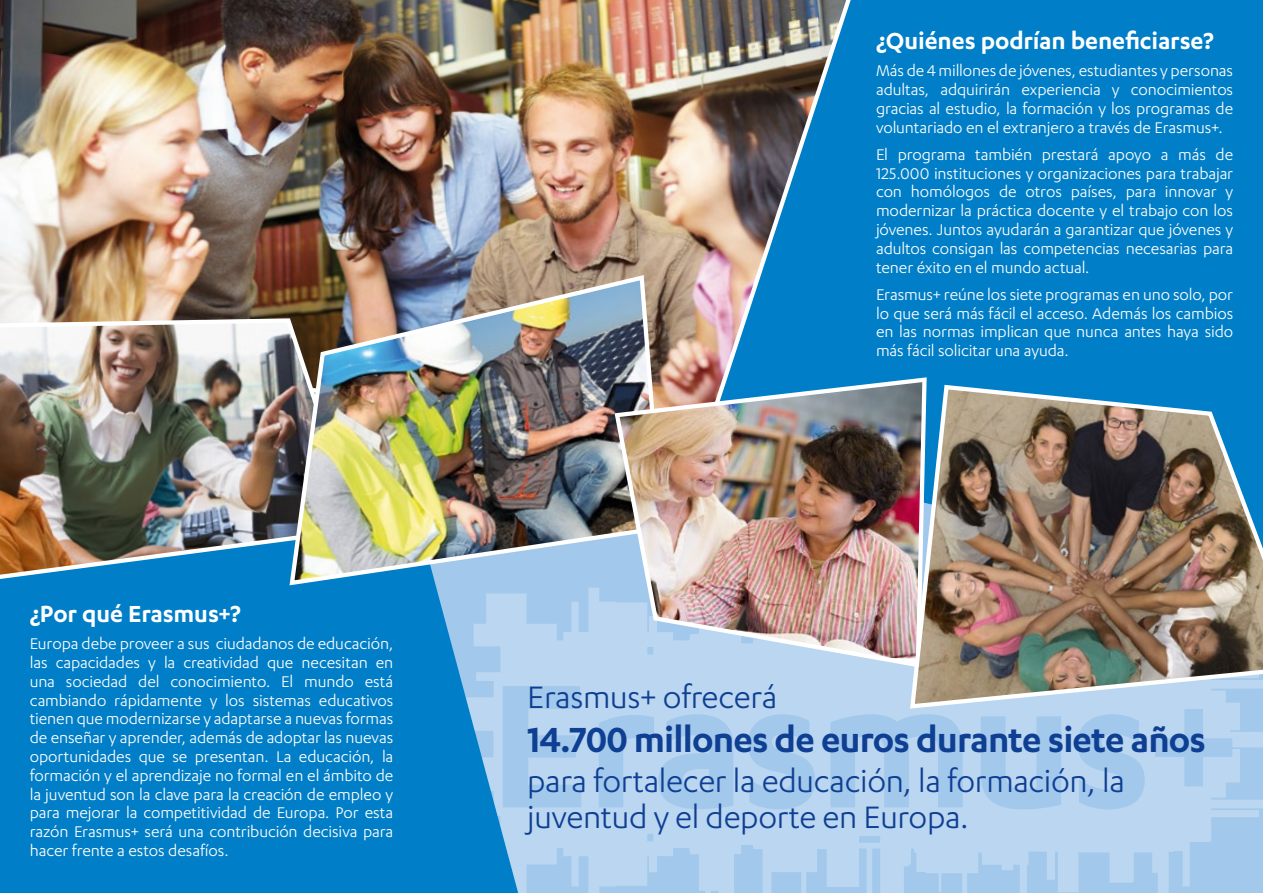
<style>
.page{position:relative;width:1263px;height:893px;background:#007ec7}
.page>*{position:absolute;margin:0;border:0;box-sizing:border-box;transform-origin:0 0}
.t1{font:600 40.5px "Karbon";letter-spacing:-.02em;color:#0f3f93}
.t2{font:36px/36px "Karbon";letter-spacing:-.01em;color:#0f3f93}
.t3{font:600 27px "Karbon";letter-spacing:-.005em;color:#fff}
.t4{font:18px/18.8px "Karbon";letter-spacing:-.005em;color:#fff;text-align:justify}
</style>
<div class="page">
<svg style="left:436px;top:588px;width:827px;height:305px;background:#a4caeb"></svg>
<img style="left:0;top:0;width:851px;height:375px">
<img style="left:0;top:316px;width:287px;height:263px">
<img style="left:287px;top:272px;width:379px;height:316px">
<img style="left:612px;top:375px;width:315px;height:295px">
<img style="left:908px;top:382px;width:355px;height:329px">
<h3 class="t3" style="left:30px;top:599px;width:213px">¿Por qué Erasmus+?</h3>
<p class="t4" style="left:30px;top:634px;width:365px">Europa debe proveer a sus ciudadanos de educación, las capacidades y la creatividad que necesitan en una sociedad del conocimiento. El mundo está cambiando rápidamente y los sistemas educativos tienen que modernizarse y adaptarse a nuevas formas de enseñar y aprender, además de adoptar las nuevas oportunidades que se presentan. La educación, la formación y el aprendizaje no formal en el ámbito de la juventud son la clave para la creación de empleo y para mejorar la competitividad de Europa. Por esta razón Erasmus+ será una contribución decisiva para hacer frente a estos desafíos.</p>
<h3 class="t3" style="left:876px;top:26px;width:339px">¿Quiénes podrían beneficiarse?</h3>
<p class="t4" style="left:876px;top:61px;width:359px">Más de 4 millones de jóvenes, estudiantes y personas adultas, adquirirán experiencia y conocimientos gracias al estudio, la formación y los programas de voluntariado en el extranjero a través de Erasmus+.</p>
<p class="t4" style="left:876px;top:145px;width:359px">El programa también prestará apoyo a más de 125.000 instituciones y organizaciones para trabajar con homólogos de otros países, para innovar y modernizar la práctica docente y el trabajo con los jóvenes. Juntos ayudarán a garantizar que jóvenes y adultos consigan las competencias necesarias para tener éxito en el mundo actual.</p>
<p class="t4" style="left:876px;top:284px;width:359px">Erasmus+ reúne los siete programas en uno solo, por lo que será más fácil el acceso. Además los cambios en las normas implican que nunca antes haya sido más fácil solicitar una ayuda.</p>
<h2 class="t2" style="left:527px;top:678px;width:251px">Erasmus+ ofrecerá</h2>
<h1 class="t1" style="left:527px;top:717px;width:680px">14.700 millones de euros durante siete años</h1>
<h2 class="t2" style="left:527px;top:762px;width:599px">para fortalecer la educación, la formación, la juventud y el deporte en Europa.</h2>
</div>
